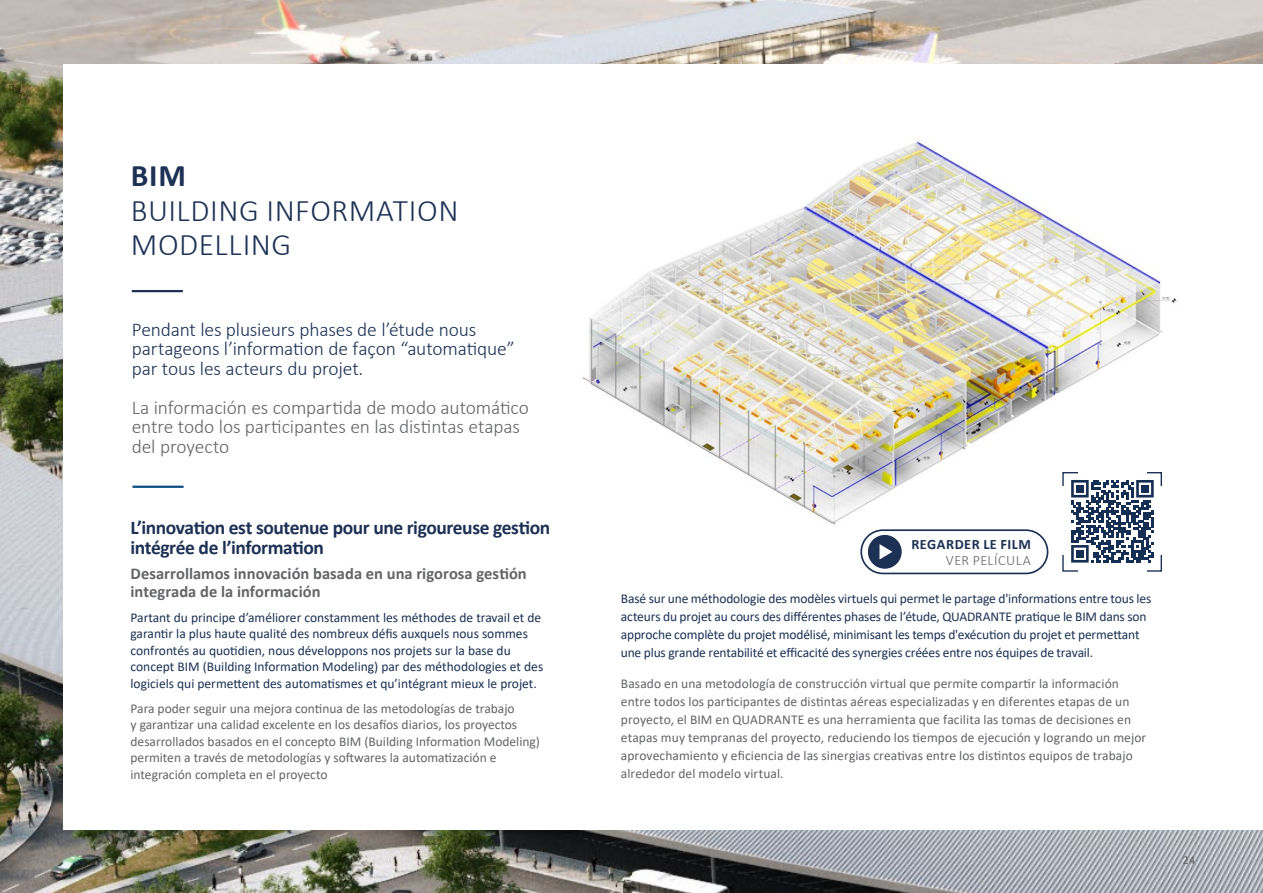
<style>
.page{position:relative;width:1263px;height:893px;background:#fff}
.page>*{position:absolute;margin:0;border:0;box-sizing:border-box;transform-origin:0 0}
.t1{font:300 31.5px/34.5px "Calibri";letter-spacing:.02em;color:#1c3154}
.t2{font:700 31.5px "Calibri";color:#1c3154}
.t3{font:300 19.5px/19.5px "Calibri";letter-spacing:-.01em;color:#1c3154}
.t4{font:300 19.5px/19.5px "Calibri";letter-spacing:-.01em;color:#636466}
.t5{font:700 19.5px/19.5px "Calibri";letter-spacing:-.025em;color:#1c3154}
.t6{font:700 16.5px/18px "Calibri";color:#636466}
.t7{font:700 14.25px "Calibri";letter-spacing:.035em;color:#1c3154}
.t8{font:300 14.25px "Calibri";letter-spacing:.03em;color:#636466}
.t9{font:13.5px/18px "Calibri";letter-spacing:.005em;color:#636466}
.t10{font:13.5px/16.5px "Calibri";letter-spacing:-.01em;color:#1c3154}
.t11{font:12px "Calibri";color:#636466}
</style>
<div class="page">
<img style="left:0;top:0;width:1263px;height:893px">
<div style="left:64px;top:64px;width:1199px;height:765px;background:#fff"></div>
<hr style="left:132px;top:290px;width:51px;height:2px;background:#1c3154">
<hr style="left:133px;top:486px;width:51px;height:2px;background:#0b4c83">
<img style="left:582px;top:137px;width:595px;height:388px">
<div style="left:860px;top:529px;width:188px;height:45px;border:2px solid #1c3154;border-radius:22px"></div>
<div style="left:868px;top:535px;width:34px;height:34px;background:#1c3154;border-radius:50%"></div>
<svg style="left:879px;top:544px;width:13px;height:16px"></svg>
<div style="left:1062px;top:472px;width:100px;height:100px;border:1px solid #1c3154"></div>
<div style="left:1060px;top:486px;width:7px;height:69px;background:#fff"></div>
<div style="left:1157px;top:486px;width:7px;height:69px;background:#fff"></div>
<div style="left:1078px;top:468px;width:68px;height:7px;background:#fff"></div>
<div style="left:1078px;top:567px;width:68px;height:7px;background:#fff"></div>
<div style="left:1066px;top:475px;width:93px;height:93px;background:#fff"></div>
<svg style="left:1071px;top:480px;width:83px;height:83px"></svg>
<div style="left:1076px;top:485px;width:8px;height:7px;background:#152e53"></div>
<div style="left:1141px;top:485px;width:8px;height:7px;background:#152e53"></div>
<div style="left:1076px;top:550px;width:8px;height:8px;background:#152e53"></div>
<h1 class="t2" style="left:131px;top:153px;width:57px">BIM</h1>
<h1 class="t1" style="left:131px;top:193px;width:329px">BUILDING INFORMATION<br>MODELLING</h1>
<h2 class="t3" style="left:132px;top:319px;width:384px">Pendant les plusieurs phases de l’étude nous partageons l’information de façon “automatique” par tous les acteurs du projet.</h2>
<h2 class="t4" style="left:132px;top:397px;width:399px">La información es compartida de modo automático entre todo los participantes en las distintas etapas del proyecto</h2>
<h2 class="t5" style="left:131px;top:518px;width:421px">L’innovation est soutenue pour une rigoureuse gestion intégrée de l’information</h2>
<p class="t6" style="left:131px;top:564px;width:398px">Desarrollamos innovación basada en una rigorosa gestión integrada de la información</p>
<p class="t10" style="left:131px;top:609px;width:414px">Partant du principe d’améliorer constamment les méthodes de travail et de garantir la plus haute qualité des nombreux défis auxquels nous sommes confrontés au quotidien, nous développons nos projets sur la base du concept BIM (Building Information Modeling) par des méthodologies et des logiciels qui permettent des automatismes et qu’intégrant mieux le projet.</p>
<p class="t9" style="left:131px;top:700px;width:411px;line-height:16.5px">Para poder seguir una mejora continua de las metodologías de trabajo<br>y garantizar una calidad excelente en los desafíos diarios, los proyectos desarrollados basados en el concepto BIM (Building Information Modeling) permiten a través de metodologías y softwares la automatización e integración completa en el proyecto</p>
<p class="t7" style="left:911px;top:535px;width:121px">REGARDER LE FILM</p>
<p class="t8" style="left:946px;top:552px;width:87px">VER PELÍCULA</p>
<p class="t10" style="left:621px;top:589px;width:532px;line-height:18px">Basé sur une méthodologie des modèles virtuels qui permet le partage d'informations entre tous les acteurs du projet au cours des différentes phases de l’étude, QUADRANTE pratique le BIM dans son approche complète du projet modélisé, minimisant les temps d'exécution du projet et permettant une plus grande rentabilité et efficacité des synergies créées entre nos équipes de travail.</p>
<p class="t9" style="left:621px;top:674px;width:527px">Basado en una metodología de construcción virtual que permite compartir la información entre todos los participantes de distintas aéreas especializadas y en diferentes etapas de un proyecto, el BIM en QUADRANTE es una herramienta que facilita las tomas de decisiones en etapas muy tempranas del proyecto, reduciendo los tiempos de ejecución y logrando un mejor aprovechamiento y eficiencia de las sinergias creativas entre los distintos equipos de trabajo alrededor del modelo virtual.</p>
<p class="t11" style="left:1183px;top:852px;width:14px">24</p>
</div>
